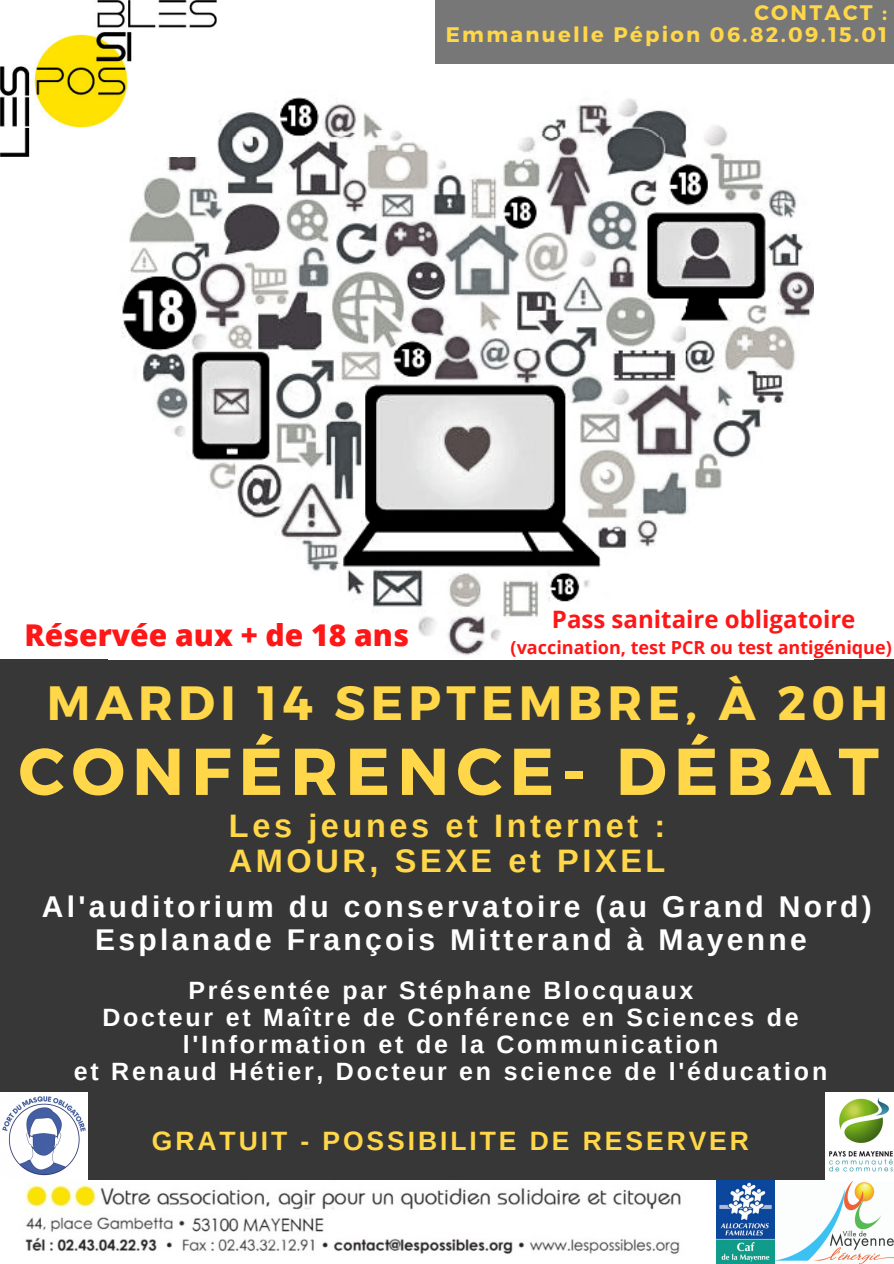
<style>
.page{position:relative;width:894px;height:1264px;background:#fff}
.page>*{position:absolute;margin:0;border:0;box-sizing:border-box;transform-origin:0 0}
.t1{font:700 66px "Montserrat";letter-spacing:.11em;color:#ffd749}
.t2{font:700 48px "Montserrat";letter-spacing:.11em;color:#ffd749}
.t3{font:700 32.55px "Arimo";letter-spacing:.11em;color:#ffd749}
.t4{font:700 30px "Arimo";letter-spacing:.11em;color:#fff}
.t5{font:800 30px "Open Sans";color:#ff1616}
.t6{font:700 26.55px "Arimo";letter-spacing:.11em;color:#ffd749}
.t7{font:700 25.05px/27px "Arimo";letter-spacing:.11em;color:#fff;text-align:center}
.t8{font:700 24px "Open Sans";color:#ff1616}
.t9{font:700 21px "Montserrat";letter-spacing:.11em;color:#ffd749}
.t10{font:700 18px "Open Sans";color:#ff1616}
</style>
<div class="page">
<div style="left:0;top:659px;width:893px;height:604px;background:#373737"></div>
<img style="left:0;top:1180px;width:715px;height:83px">
<img style="left:715px;top:1180px;width:178px;height:83px">
<img style="left:121px;top:97px;width:692px;height:559px">
<img style="left:0;top:0;width:216px;height:157px">
<div style="left:435px;top:0;width:458px;height:64px;background:#777"></div>
<img style="left:0;top:1092px;width:88px;height:88px">
<img style="left:825px;top:1092px;width:68px;height:88px">
<p class="t9" style="left:754px;top:-1px;width:134px">CONTACT :</p>
<p class="t9" style="left:445px;top:21px;width:443px">Emmanuelle Pépion 06.82.09.15.01</p>
<p class="t5" style="left:24px;top:614px;width:386px">Réservée aux + de 18 ans</p>
<p class="t8" style="left:551px;top:602px;width:305px">Pass sanitaire obligatoire</p>
<p class="t10" style="left:510px;top:635px;width:382px">(vaccination, test PCR ou test antigénique)</p>
<p class="t2" style="left:47px;top:671px;width:842px">MARDI 14 SEPTEMBRE, À 20H</p>
<p class="t1" style="left:19px;top:728px;width:861px">CONFÉRENCE- DÉBAT</p>
<p class="t3" style="left:229px;top:808px;width:438px">Les jeunes et Internet :</p>
<p class="t3" style="left:229px;top:842px;width:438px">AMOUR, SEXE et PIXEL</p>
<p class="t4" style="left:42px;top:890px;width:831px">Al'auditorium du conservatoire (au Grand Nord)</p>
<p class="t4" style="left:95px;top:922px;width:712px">Esplanade François Mitterand à Mayenne</p>
<p class="t7" style="left:188px;top:976px;width:506px">Présentée par Stéphane Blocquaux</p>
<p class="t7" style="left:102px;top:1003px;width:697px">Docteur et Maître de Conférence en Sciences de l'Information et de la Communication</p>
<p class="t7" style="left:74px;top:1057px;width:754px">et Renaud Hétier, Docteur en science de l'éducation</p>
<p class="t6" style="left:152px;top:1125px;width:598px">GRATUIT - POSSIBILITE DE RESERVER</p>
</div>
